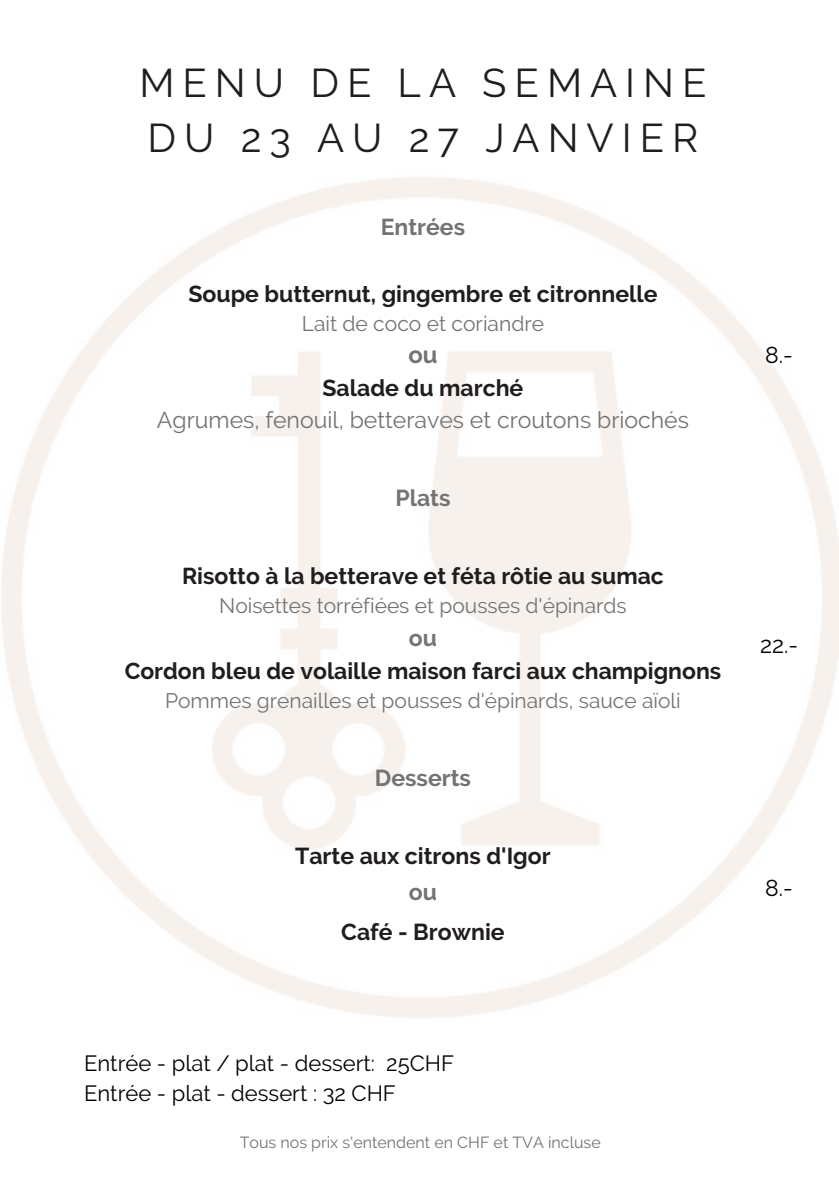
<style>
.page{position:relative;width:839px;height:1191px;background:#fff}
.page>*{position:absolute;margin:0;border:0;box-sizing:border-box;transform-origin:0 0}
.t1{font:40px/55.6px "Raleway";letter-spacing:.2em;color:#211d1f}
.t2{font:700 23.8px "Raleway";color:#737373}
.t3{font:700 23px "Raleway";color:#211d1f}
.t4{font:23px "Raleway";color:#737373}
.t5{font:700 23px "Raleway";color:#737373}
.t6{font:23px "Raleway";color:#000}
.t7{font:22px/30px "Raleway";color:#000}
.t8{font:21px "Raleway";color:#737373}
.t9{font:16px "Raleway";color:#737373}
</style>
<div class="page">
<h1 class="t1" style="left:139px;top:55px;width:568px">MENU DE LA SEMAINE<br>DU 23 AU 27 JANVIER</h1>
<p class="t5" style="left:381px;top:213px;width:86px">Entrées</p>
<p class="t3" style="left:188px;top:281px;width:470px">Soupe butternut, gingembre et citronnelle</p>
<p class="t8" style="left:302px;top:311px;width:244px">Lait de coco et coriandre</p>
<p class="t2" style="left:408px;top:341px;width:31px">ou</p>
<p class="t3" style="left:322px;top:375px;width:202px">Salade du marché</p>
<p class="t4" style="left:157px;top:406px;width:533px">Agrumes, fenouil, betteraves et croutons briochés</p>
<p class="t5" style="left:395px;top:485px;width:57px">Plats</p>
<p class="t3" style="left:182px;top:563px;width:483px">Risotto à la betterave et féta rôtie au sumac</p>
<p class="t8" style="left:219px;top:593px;width:409px">Noisettes torréfiées et pousses d'épinards</p>
<p class="t5" style="left:409px;top:625px;width:30px">ou</p>
<p class="t3" style="left:125px;top:658px;width:598px">Cordon bleu de volaille maison farci aux champignons</p>
<p class="t8" style="left:165px;top:688px;width:517px">Pommes grenailles et pousses d'épinards, sauce aïoli</p>
<p class="t5" style="left:375px;top:764px;width:98px">Desserts</p>
<p class="t3" style="left:295px;top:842px;width:257px">Tarte aux citrons d'Igor</p>
<p class="t5" style="left:409px;top:879px;width:30px">ou</p>
<p class="t3" style="left:341px;top:919px;width:165px">Café - Brownie</p>
<p class="t6" style="left:765px;top:342px;width:29px">8.-</p>
<p class="t6" style="left:760px;top:631px;width:40px">22.-</p>
<p class="t6" style="left:765px;top:875px;width:29px">8.-</p>
<p class="t7" style="left:84px;top:1048px;width:371px">Entrée - plat / plat - dessert: 25CHF<br>Entrée - plat - dessert : 32 CHF</p>
<p class="t9" style="left:240px;top:1133px;width:362px">Tous nos prix s'entendent en CHF et TVA incluse</p>
</div>
